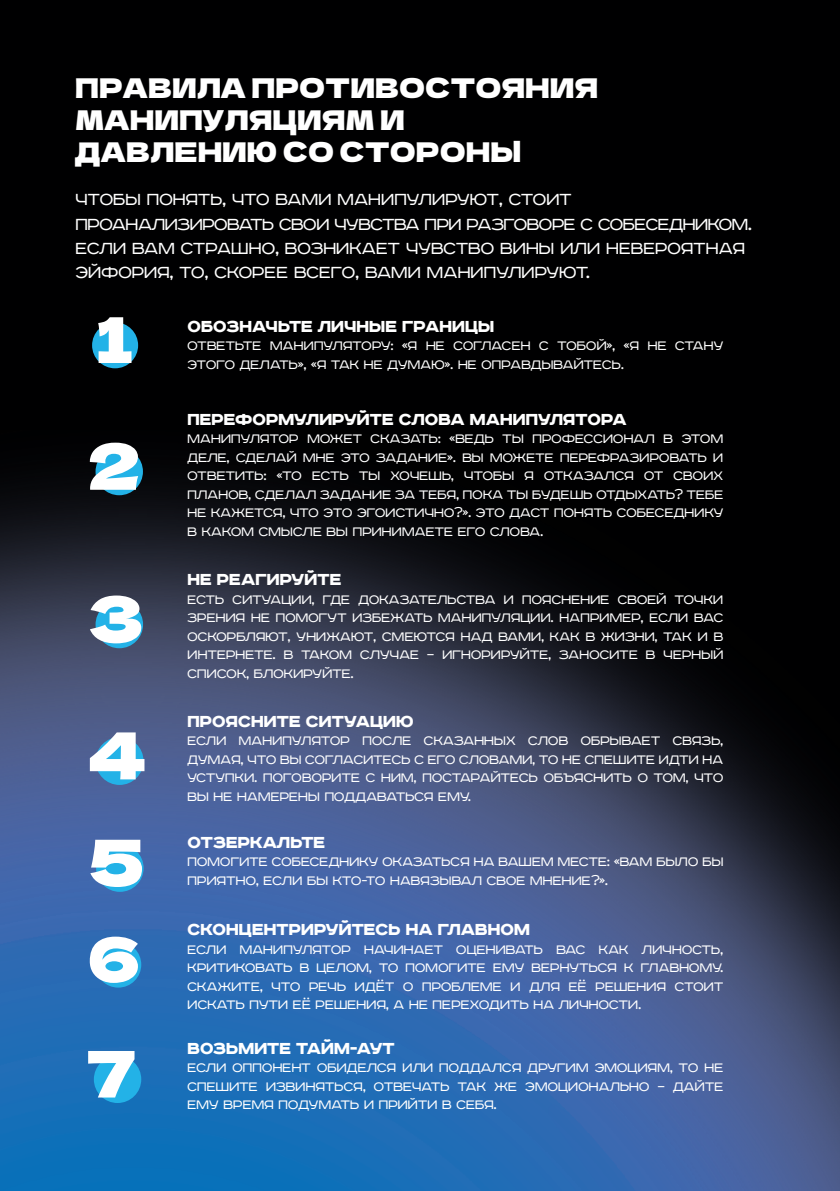
<style>
.page{position:relative;width:840px;height:1191px;background:#fff}
.page>*{position:absolute;margin:0;border:0;box-sizing:border-box;transform-origin:0 0}
.t1{font:64.6px "Dela Gothic One";color:#fff}
.t2{font:64.2px "Dela Gothic One";color:#fff}
.t3{font:64px "Dela Gothic One";color:#fff}
.t4{font:62.2px "Dela Gothic One";color:#fff}
.t5{font:62px "Dela Gothic One";color:#fff}
.t6{font:26.8px/32.2px "Dela Gothic One";color:#fff}
.t7{font:300 20.2px/24.2px "Road Radio";letter-spacing:-.025em;color:#fff}
.t8{font:900 20px "Road Radio";letter-spacing:-.025em;color:#fff}
.t9{font:300 15.4px/18.6px "Road Radio";letter-spacing:-.025em;color:#fff;text-align:justify}
</style>
<div class="page">
<div style="left:0;top:0;width:839px;height:1191px;background:#000001"></div>
<img style="left:0;top:447px;width:839px;height:744px">
<div style="left:92px;top:322px;width:46px;height:46px;background:#23b2e7;border-radius:50%"></div>
<div style="left:95px;top:448px;width:48px;height:47px;background:#23b2e7;border-radius:50%"></div>
<div style="left:95px;top:601px;width:48px;height:47px;background:#23b2e7;border-radius:50%"></div>
<div style="left:96px;top:737px;width:47px;height:48px;background:#23b2e7;border-radius:50%"></div>
<div style="left:96px;top:844px;width:47px;height:48px;background:#23b2e7;border-radius:50%"></div>
<div style="left:95px;top:941px;width:46px;height:46px;background:#23b2e7;border-radius:50%"></div>
<div style="left:94px;top:1055px;width:47px;height:48px;background:#23b2e7;border-radius:50%"></div>
<h3 class="t6" style="left:75px;top:70px;width:524px">ПРАВИЛА ПРОТИВОСТОЯНИЯ<br>МАНИПУЛЯЦИЯМ И<br>ДАВЛЕНИЮ СО СТОРОНЫ</h3>
<h3 class="t7" style="left:75px;top:187px;width:677px">Чтобы понять, что вами манипулируют, стоит проанализировать свои чувства при разговоре с собеседником.<br>Если вам страшно, возникает чувство вины или невероятная эйфория, то, скорее всего, вами манипулируют.</h3>
<h3 class="t4" style="left:96px;top:291px;width:38px">1</h3>
<h3 class="t3" style="left:87px;top:416px;width:55px">2</h3>
<h2 class="t2" style="left:87px;top:569px;width:58px">3</h2>
<h1 class="t1" style="left:87px;top:705px;width:61px">4</h1>
<h2 class="t2" style="left:88px;top:812px;width:58px">5</h2>
<h3 class="t5" style="left:87px;top:911px;width:55px">6</h3>
<h3 class="t3" style="left:85px;top:1024px;width:51px">7</h3>
<p class="t8" style="left:187px;top:315px;width:309px">Обозначьте личные границы</p>
<p class="t9" style="left:187px;top:336px;width:537px">Ответьте манипулятору: «Я не согласен с тобой», «Я не стану</p>
<p class="t9" style="left:187px;top:355px;width:438px">этого делать», «Я так не думаю». Не оправдывайтесь.</p>
<p class="t8" style="left:187px;top:407px;width:441px">Переформулируйте слова манипулятора</p>
<p class="t9" style="left:187px;top:429px;width:537px">Манипулятор может сказать: «Ведь ты профессионал в этом деле, сделай мне это задание». Вы можете перефразировать и ответить: «То есть ты хочешь, чтобы я отказался от своих планов, сделал задание за тебя, пока ты будешь отдыхать? Тебе не кажется, что это эгоистично?». Это даст понять собеседнику в каком смысле вы принимаете его слова.</p>
<p class="t8" style="left:187px;top:568px;width:156px">Не реагируйте</p>
<p class="t9" style="left:187px;top:590px;width:537px">Есть ситуации, где доказательства и пояснение своей точки зрения не помогут избежать манипуляции. Например, если вас оскорбляют, унижают, смеются над вами, как в жизни, так и в интернете. В таком случае – игнорируйте, заносите в черный список, блокируйте.</p>
<p class="t8" style="left:187px;top:709px;width:228px">Проясните ситуацию</p>
<p class="t9" style="left:187px;top:731px;width:537px">Если манипулятор после сказанных слов обрывает связь, думая, что вы согласитесь с его словами, то не спешите идти на уступки. Поговорите с ним, постарайтесь объяснить о том, что</p>
<p class="t9" style="left:187px;top:787px;width:285px">вы не намерены поддаваться ему.</p>
<p class="t8" style="left:187px;top:831px;width:140px">Отзеркальте</p>
<p class="t9" style="left:187px;top:852px;width:537px">Помогите собеседнику оказаться на вашем месте: «Вам было бы</p>
<p class="t9" style="left:187px;top:871px;width:422px">приятно, если бы кто-то навязывал свое мнение?».</p>
<p class="t8" style="left:187px;top:918px;width:344px">Сконцентрируйтесь на главном</p>
<p class="t9" style="left:187px;top:940px;width:537px">Если манипулятор начинает оценивать вас как личность, критиковать в целом, то помогите ему вернуться к главному.<br>Скажите, что речь идёт о проблеме и для её решения стоит искать пути её решения, а не переходить на личности.</p>
<p class="t8" style="left:187px;top:1036px;width:209px">Возьмите тайм-аут</p>
<p class="t9" style="left:187px;top:1058px;width:537px">Если оппонент обиделся или поддался другим эмоциям, то не спешите извиняться, отвечать так же эмоционально – дайте</p>
<p class="t9" style="left:187px;top:1095px;width:311px">ему время подумать и прийти в себя.</p>
</div>
